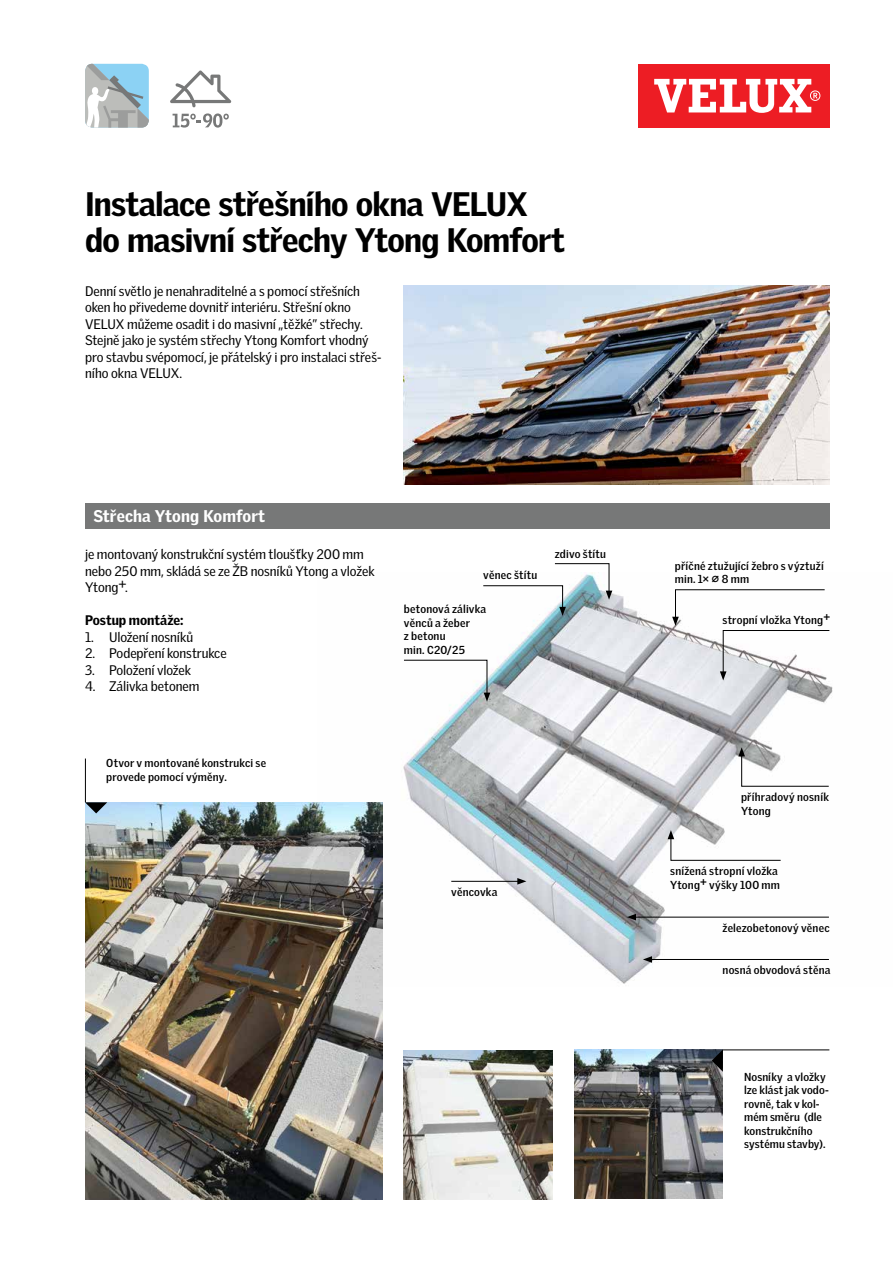
<style>
.page{position:relative;width:893px;height:1263px;background:#fff}
.page>*{position:absolute;margin:0;border:0;box-sizing:border-box;transform-origin:0 0}
.t1{font:900 33px/36px "Velux Gothic";letter-spacing:-.025em;color:#000}
.t2{font:900 16.5px "Velux Gothic";letter-spacing:.005em;color:#fff}
.t3{font:13.5px/16.5px "Velux Gothic";letter-spacing:-.005em;color:#000}
.t4{font:900 13.5px "Velux Gothic";letter-spacing:-.005em;color:#000}
.t5{font:700 11.25px/13.5px "Velux Gothic";letter-spacing:.015em;color:#000}
</style>
<div class="page">
<img style="left:403px;top:590px;width:430px;height:394px">
<div style="left:638px;top:64px;width:191px;height:64px;background:#ed1d24"></div>
<svg style="left:654px;top:79px;width:166px;height:34px"></svg>
<div style="left:85px;top:503px;width:744px;height:25px;background:#777878"></div>
<svg style="left:173px;top:113px;width:56px;height:15px"></svg>
<svg style="left:170px;top:71px;width:61px;height:36px"></svg>
<svg style="left:85px;top:64px;width:64px;height:64px"></svg>
<svg style="left:403px;top:660px;width:87px;height:42px"></svg>
<svg style="left:483px;top:563px;width:129px;height:53px"></svg>
<svg style="left:738px;top:747px;width:91px;height:40px"></svg>
<svg style="left:668px;top:830px;width:113px;height:31px"></svg>
<hr style="left:634px;top:917px;width:195px;height:1px;background:#000">
<svg style="left:627px;top:914px;width:9px;height:6px"></svg>
<hr style="left:650px;top:959px;width:179px;height:1px;background:#000">
<svg style="left:643px;top:956px;width:9px;height:7px"></svg>
<hr style="left:451px;top:881px;width:69px;height:1px;background:#000">
<svg style="left:517px;top:878px;width:9px;height:7px"></svg>
<svg style="left:672px;top:589px;width:158px;height:91px"></svg>
<img style="left:404px;top:285px;width:425px;height:199px">
<img style="left:574px;top:1049px;width:149px;height:149px">
<img style="left:85px;top:802px;width:298px;height:397px">
<img style="left:404px;top:1050px;width:149px;height:149px">
<svg style="left:85px;top:802px;width:22px;height:11px"></svg>
<hr style="left:85px;top:758px;width:1px;height:44px;background:#000">
<hr style="left:723px;top:1049px;width:106px;height:1px;background:#000">
<svg style="left:712px;top:1049px;width:11px;height:23px"></svg>
<h1 class="t1" style="left:85px;top:186px;width:481px">Instalace střešního okna VELUX do masivní střechy Ytong Komfort</h1>
<p class="t3" style="left:85px;top:283px;width:298px">Denní světlo je nenahraditelné a s pomocí střešních oken ho přivedeme dovnitř interiéru. Střešní okno VELUX můžeme osadit i do masivní „těžké” střechy.<br>Stejně jako je systém střechy Ytong Komfort vhodný pro stavbu svépomocí, je přátelský i pro instalaci střeš&shy;ního okna VELUX.</p>
<p class="t2" style="left:94px;top:506px;width:173px">Střecha Ytong Komfort</p>
<p class="t3" style="left:85px;top:546px;width:291px">je montovaný konstrukční systém tloušťky 200 mm nebo 250 mm, skládá se ze ŽB nosníků Ytong a vložek<br>Ytong+.</p>
<p class="t4" style="left:85px;top:612px;width:100px">Postup montáže:</p>
<p class="t3" style="left:85px;top:629px;width:110px">1. Uložení nosníků</p>
<p class="t3" style="left:85px;top:645px;width:143px">2. Podepření konstrukce</p>
<p class="t3" style="left:85px;top:662px;width:107px">3. Položení vložek</p>
<p class="t3" style="left:85px;top:678px;width:116px">4. Zálivka betonem</p>
<p class="t5" style="left:106px;top:756px;width:161px">Otvor v montované konstrukci se provede pomocí výměny.</p>
<p class="t5" style="left:483px;top:568px;width:55px">věnec štítu</p>
<p class="t5" style="left:404px;top:602px;width:84px">betonová zálivka věnců a žeber<br>z betonu<br>min. C20/25</p>
<p class="t5" style="left:555px;top:547px;width:53px">zdivo štítu</p>
<p class="t5" style="left:451px;top:885px;width:48px">věncovka</p>
<p class="t5" style="left:675px;top:559px;width:150px">příčné ztužující žebro s výztuží min. 1× 8 mm</p>
<p class="t5" style="left:722px;top:614px;width:109px">stropní vložka Ytong+</p>
<p class="t5" style="left:741px;top:790px;width:89px">příhradový nosník<br>Ytong</p>
<p class="t5" style="left:670px;top:864px;width:111px">snížená stropní vložka<br>Ytong+ výšky 100 mm</p>
<p class="t5" style="left:723px;top:921px;width:109px">železobetonový věnec</p>
<p class="t5" style="left:723px;top:963px;width:109px">nosná obvodová stěna</p>
<p class="t5" style="left:744px;top:1070px;width:86px">Nosníky a vložky lze klást jak vodo&shy;rovně, tak v kol&shy;mém směru (dle konstrukčního systému stavby).</p>
</div>
